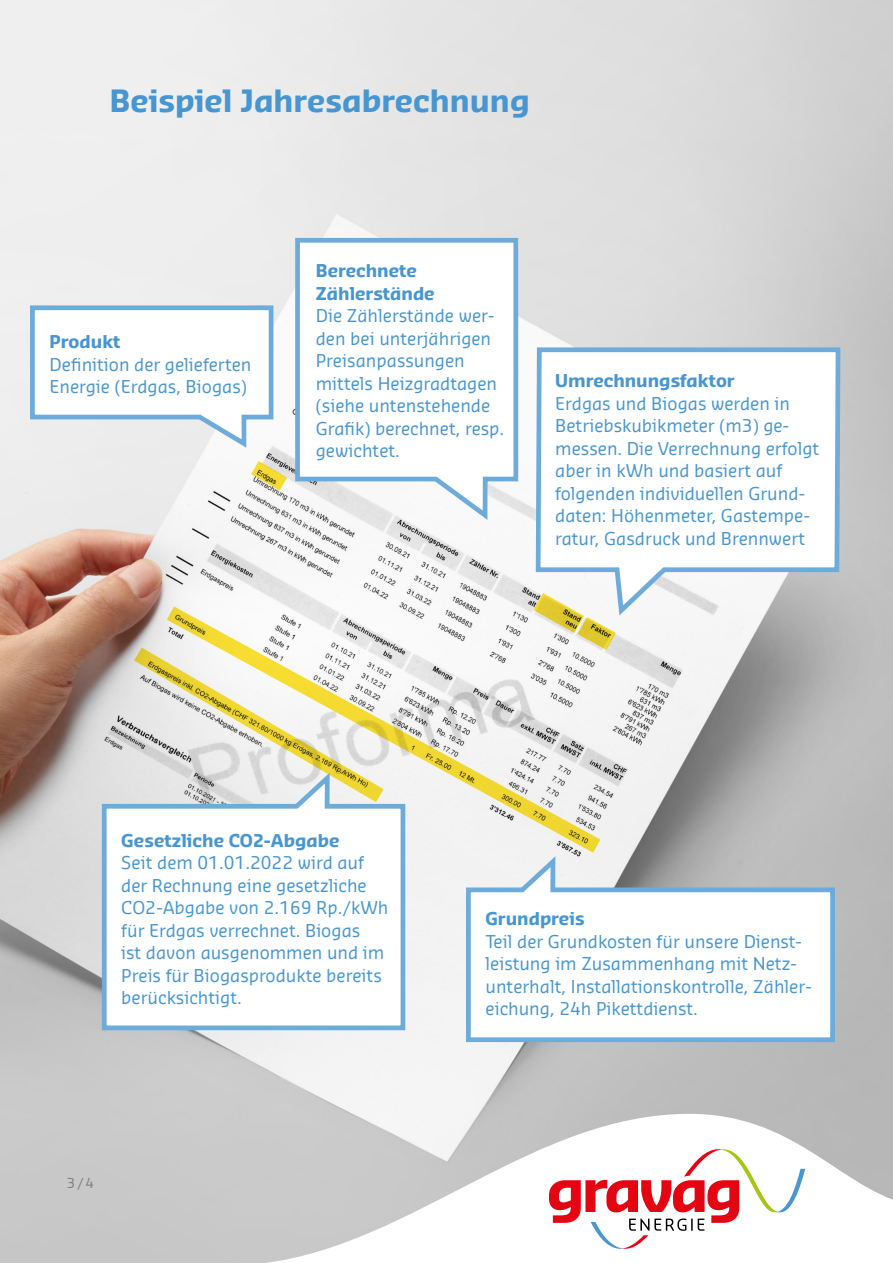
<style>
.page{position:relative;width:893px;height:1263px;background:#fff}
.page>*{position:absolute;margin:0;border:0;box-sizing:border-box;transform-origin:0 0}
.t1{font:700 30px "Sansa TT";color:#4796d1}
.t2{font:17.25px/22.5px "Sansa TT";color:#4796d1}
.t3{font:700 17.25px/22.5px "Sansa TT";color:#4796d1}
.t4{font:13.5px "Sansa TT";color:#808080}
</style>
<div class="page">
<img style="left:0;top:1px;width:892px;height:1262px">
<svg style="left:265px;top:1114px;width:628px;height:149px"></svg>
<svg style="left:532px;top:591px;width:85px;height:60px"></svg>
<svg style="left:250px;top:460px;width:39px;height:32px"></svg>
<svg style="left:165px;top:605px;width:437px;height:249px"></svg>
<svg style="left:133px;top:646px;width:252px;height:121px"></svg>
<svg style="left:533px;top:345px;width:310px;height:275px"></svg>
<svg style="left:28px;top:303px;width:248px;height:149px"></svg>
<svg style="left:99px;top:767px;width:309px;height:265px"></svg>
<svg style="left:464px;top:851px;width:373px;height:193px"></svg>
<svg style="left:293px;top:236px;width:228px;height:288px"></svg>
<svg style="left:549px;top:1149px;width:256px;height:100px"></svg>
<h1 class="t1" style="left:110px;top:80px;width:421px">Beispiel Jahresabrechnung</h1>
<p class="t3" style="left:49px;top:330px;width:72px">Produkt</p>
<p class="t2" style="left:49px;top:353px;width:203px">Definition der gelieferten<br>Energie (Erdgas, Biogas)</p>
<p class="t3" style="left:316px;top:259px;width:120px">Berechnete<br>Zählerstände</p>
<p class="t2" style="left:316px;top:304px;width:190px">Die Zählerstände wer&shy;den bei unterjährigen<br>Preisanpassungen mittels Heizgradtagen (siehe untenstehende<br>Grafik) berechnet, resp. gewichtet.</p>
<p class="t3" style="left:555px;top:369px;width:181px">Umrechnungsfaktor</p>
<p class="t2" style="left:555px;top:392px;width:266px">Erdgas und Biogas werden in<br>Betriebskubikmeter (m3) ge&shy;messen. Die Verrechnung erfolgt aber in kWh und basiert auf folgenden individuellen Grund&shy;daten: Höhenmeter, Gastempe&shy;ratur, Gasdruck und Brennwert</p>
<p class="t3" style="left:121px;top:829px;width:220px">Gesetzliche CO2-Abgabe</p>
<p class="t2" style="left:121px;top:851px;width:269px">Seit dem 01.01.2022 wird auf der Rechnung eine gesetzliche<br>CO2-Abgabe von 2.169 Rp./kWh für Erdgas verrechnet. Biogas<br>ist davon ausgenommen und im<br>Preis für Biogasprodukte bereits berücksichtigt.</p>
<p class="t4" style="left:67px;top:1174px;width:28px">3/4</p>
<p class="t3" style="left:485px;top:908px;width:101px">Grundpreis</p>
<p class="t2" style="left:485px;top:930px;width:328px">Teil der Grundkosten für unsere Dienst&shy;leistung im Zusammenhang mit Netz&shy;unterhalt, Installationskontrolle, Zähler&shy;eichung, 24h Pikettdienst.</p>
</div>
